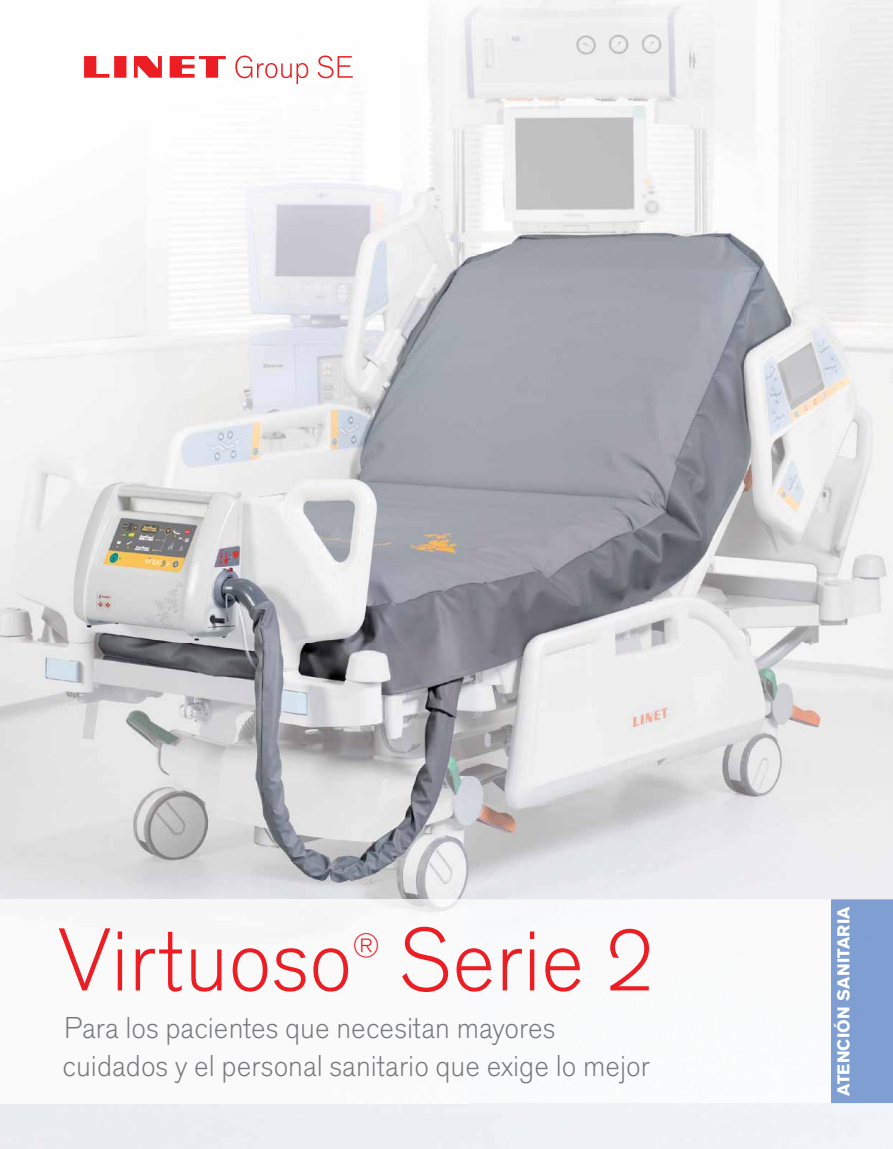
<style>
.page{position:relative;width:893px;height:1149px;background:#fff}
.page>*{position:absolute;margin:0;border:0;box-sizing:border-box;transform-origin:0 0}
.t1{font:300 93px "Accius TOT";color:#ed1d24}
.t2{font:300 34.95px "Accius TOT";color:#ed1d24}
.t3{font:300 31.5px/37.5px "Accius TOT";color:#77787b}
.t4{font:700 18px "Accius TOT";letter-spacing:.015em;color:#fff}
</style>
<div class="page">
<img style="left:0;top:0;width:893px;height:1148px">
<div style="left:831px;top:899px;width:62px;height:203px;background:#7f9ed1"></div>
<svg style="left:84px;top:56px;width:142px;height:22px"></svg>
<svg style="left:235px;top:55px;width:118px;height:28px"></svg>
<h1 class="t1" style="left:58px;top:907px;width:296px">Virtuoso</h1>
<p class="t2" style="left:352px;top:925px;width:29px">®</p>
<h1 class="t1" style="left:399px;top:907px;width:258px">Serie 2</h1>
<p class="t3" style="left:63px;top:1009px;width:589px">Para los pacientes que necesitan mayores cuidados y el personal sanitario que exige lo mejor</p>
<p class="t4" style="left:833px;top:1095px;width:191px;rotate:-90deg">ATENCIÓN SANITARIA</p>
</div>
